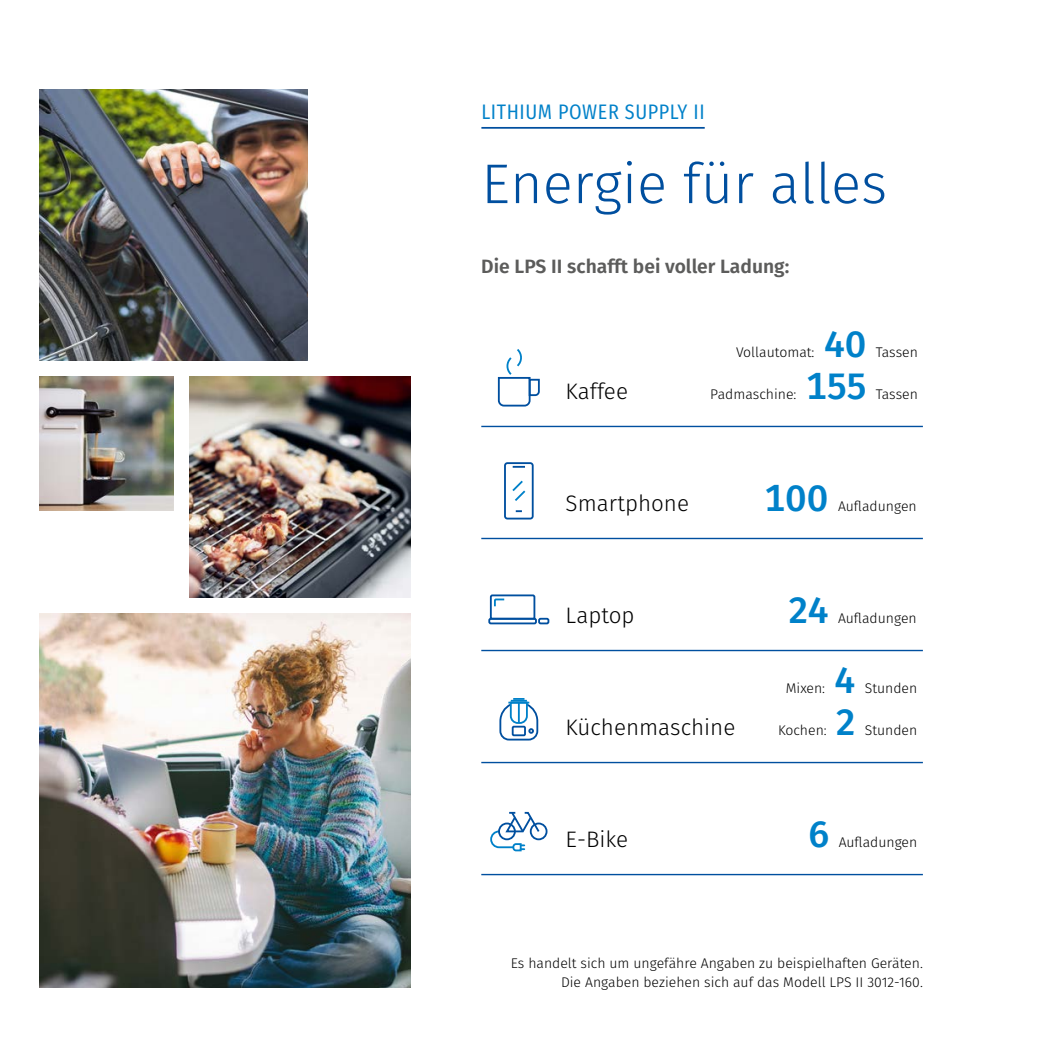
<style>
.page{position:relative;width:1042px;height:1042px;background:#fff}
.page>*{position:absolute;margin:0;border:0;box-sizing:border-box;transform-origin:0 0}
.produkte_h1{font:300 56px "Fira Sans";color:#004f9f}
.detail{font:500 37.8px "Fira Sans";color:#0081c9}
.hl-kleiner{font:300 22.4px "Fira Sans";color:#000}
.überzeile{font:21px "Fira Sans Condensed";letter-spacing:.03em;color:#0081c9}
.kategorie-sl{font:600 19.25px "Fira Sans";color:#5c5c5b}
.detail-2{font:300 14px/19.2px "Fira Sans";color:#000;text-align:right}
</style>
<div class="page">
<hr style="left:481px;top:426px;width:442px;height:1px;background:#004f9f">
<hr style="left:481px;top:538px;width:442px;height:1px;background:#004f9f">
<hr style="left:481px;top:650px;width:442px;height:1px;background:#004f9f">
<hr style="left:481px;top:762px;width:442px;height:1px;background:#004f9f">
<hr style="left:481px;top:874px;width:442px;height:1px;background:#004f9f">
<svg style="left:497px;top:349px;width:43px;height:58px"></svg>
<div style="left:488px;top:618px;width:49px;height:6px;border:2px solid #004f9f;border-radius:2px"></div>
<div style="left:538px;top:618px;width:11px;height:6px;border:2px solid #004f9f;border-radius:2px"></div>
<svg style="left:489px;top:594px;width:47px;height:26px"></svg>
<div style="left:504px;top:462px;width:30px;height:57px;border:2px solid #004f9f;border-radius:2px"></div>
<svg style="left:513px;top:466px;width:12px;height:2px"></svg>
<svg style="left:516px;top:510px;width:6px;height:2px"></svg>
<svg style="left:512px;top:480px;width:14px;height:21px"></svg>
<div style="left:530px;top:822px;width:17px;height:18px;border:2px solid #004f9f;border-radius:50%"></div>
<svg style="left:490px;top:811px;width:51px;height:41px"></svg>
<svg style="left:499px;top:698px;width:40px;height:43px"></svg>
<hr style="left:481px;top:127px;width:224px;height:2px;background:#004f9f">
<img style="left:40px;top:613px;width:370px;height:374px">
<img style="left:40px;top:376px;width:134px;height:134px">
<img style="left:190px;top:376px;width:220px;height:221px">
<img style="left:40px;top:89px;width:267px;height:271px">
<p class="überzeile" style="left:481px;top:92px;width:225px">LITHIUM POWER SUPPLY II</p>
<p class="produkte_h1" style="left:481px;top:144px;width:407px">Energie für alles</p>
<p class="kategorie-sl" style="left:481px;top:251px;width:309px">Die LPS II schafft bei voller Ladung:</p>
<p class="hl-kleiner" style="left:566px;top:375px;width:64px">Kaffee</p>
<p class="detail-2" style="left:736px;top:342px;width:80px">Vollautomat:</p>
<p class="detail" style="left:824px;top:314px;width:44px">40</p>
<p class="detail-2" style="left:710px;top:384px;width:88px">Padmaschine:</p>
<p class="detail" style="left:806px;top:356px;width:62px">155</p>
<p class="detail-2" style="left:876px;top:342px;width:44px">Tassen</p>
<p class="detail-2" style="left:876px;top:384px;width:44px">Tassen</p>
<p class="hl-kleiner" style="left:566px;top:487px;width:125px">Smartphone</p>
<p class="detail" style="left:764px;top:468px;width:66px">100</p>
<p class="detail-2" style="left:838px;top:496px;width:80px">Aufladungen</p>
<p class="hl-kleiner" style="left:566px;top:599px;width:70px">Laptop</p>
<p class="hl-kleiner" style="left:566px;top:711px;width:171px">Küchenmaschine</p>
<p class="detail" style="left:788px;top:580px;width:41px">24</p>
<p class="detail-2" style="left:838px;top:608px;width:80px">Aufladungen</p>
<p class="detail-2" style="left:786px;top:678px;width:41px">Mixen:</p>
<p class="detail-2" style="left:778px;top:720px;width:50px">Kochen:</p>
<p class="detail" style="left:834px;top:650px;width:22px">4</p>
<p class="detail" style="left:836px;top:692px;width:21px">2</p>
<p class="detail-2" style="left:865px;top:678px;width:54px">Stunden</p>
<p class="detail-2" style="left:865px;top:720px;width:54px">Stunden</p>
<p class="hl-kleiner" style="left:566px;top:823px;width:64px">E-Bike</p>
<p class="detail" style="left:808px;top:804px;width:22px">6</p>
<p class="detail-2" style="left:839px;top:832px;width:80px">Aufladungen</p>
<p class="detail-2" style="left:511px;top:953px;width:414px">Es handelt sich um ungefähre Angaben zu beispielhaften Geräten.<br>Die Angaben beziehen sich auf das Modell LPS II 3012-160.</p>
</div>
